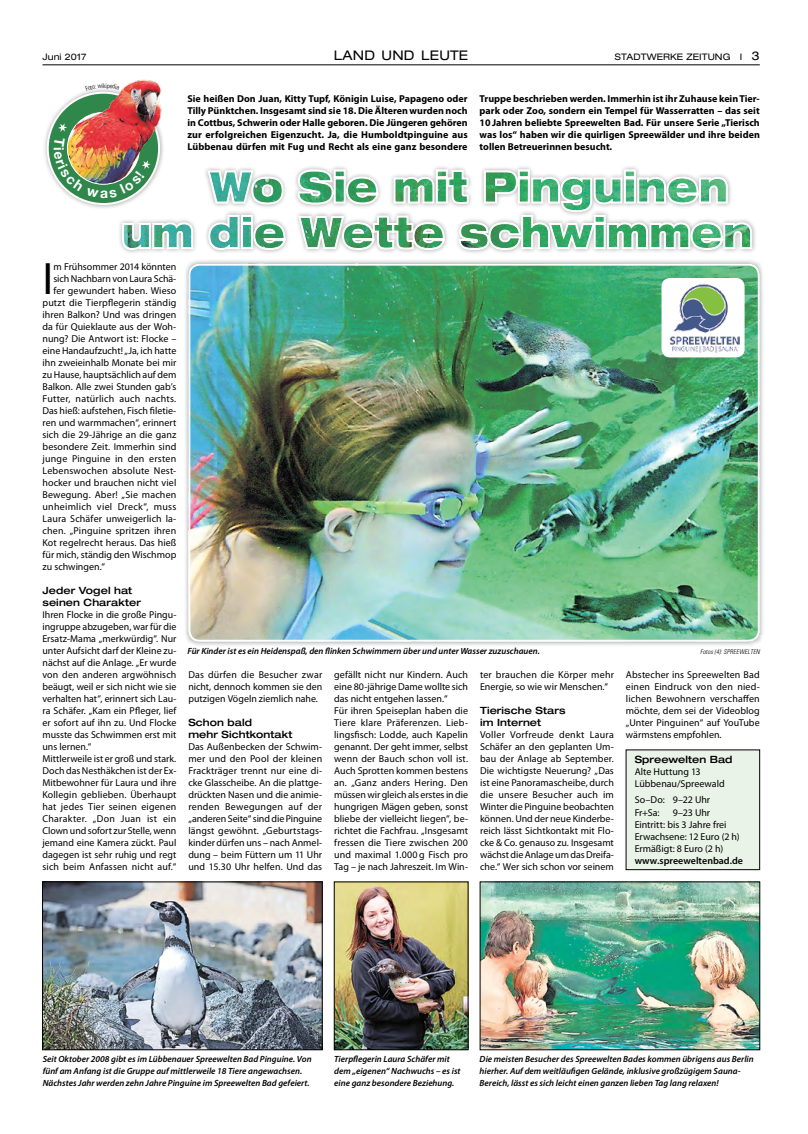
<style>
.page{position:relative;width:808px;height:1134px;background:#fff}
.page>*{position:absolute;margin:0;border:0;box-sizing:border-box;transform-origin:0 0}
.t1{font:45.6px "Myriad Pro";color:#000}
.t2{font:700 14px "Helvetica Neue LT";color:#fff}
.t3{font:expanded 13.3px "Helvetica Neue LT";letter-spacing:.015em;color:#000}
.t4{font:10px/12px "Myriad Pro";letter-spacing:.005em;color:#000}
.t5{font:700 10px/12px "Myriad Pro";letter-spacing:.005em;color:#000;text-align:justify}
.t6{font:500 expanded 10px/12px "Helvetica Neue LT";letter-spacing:.005em;color:#000}
.t7{font:10px "Myriad Pro";letter-spacing:.025em;color:#000}
.t8{font:600 10px "Myriad Pro";color:#000}
.t9{font:italic 600 9px/12px "Myriad Pro";color:#000}
.t10{font:expanded 9px "Helvetica Neue LT";letter-spacing:.01em;color:#000}
.t11{font:italic 300 condensed 6.5px "Univers";letter-spacing:.01em;color:#000}
.t12{font:300 condensed 6.5px "Univers";color:#000}
.s1{font-size:12px}
</style>
<div class="page">
<hr style="left:43px;top:64px;width:717px;height:1px;background:#000">
<div style="left:183px;top:259px;width:581px;height:387px;background:#000;opacity:.33"></div>
<img style="left:188px;top:264px;width:572px;height:378px">
<div style="left:188px;top:264px;width:572px;height:378px;border:2px solid #fff;border-radius:10px"></div>
<div style="left:626px;top:750px;width:134px;height:120px;background:#eaf3e8"></div>
<div style="left:626px;top:750px;width:134px;height:120px;border:1px solid #000"></div>
<img style="left:336px;top:884px;width:130px;height:164px">
<div style="left:334px;top:882px;width:134px;height:168px;border:1px solid #000"></div>
<img style="left:482px;top:884px;width:276px;height:164px">
<img style="left:44px;top:884px;width:276px;height:164px">
<div style="left:42px;top:882px;width:280px;height:168px;border:1px solid #000"></div>
<div style="left:42px;top:87px;width:123px;height:123px;background:#000;opacity:.33"></div>
<img style="left:76px;top:79px;width:89px;height:29px">
<div style="left:661px;top:278px;width:83px;height:79px;background:#fff;border-radius:9px"></div>
<img style="left:669px;top:283px;width:70px;height:69px">
<svg style="left:54px;top:108px;width:700px;height:144px"></svg>
<svg style="left:85px;top:83px;width:34px;height:8px"></svg>
<p class="t10" style="left:43px;top:51px;width:45px">Juni 2017</p>
<h3 class="t3" style="left:334px;top:47px;width:136px">LAND UND LEUTE</h3>
<p class="t10" style="left:615px;top:51px;width:146px">STADTWERKE ZEITUNG I <span class="s1">3</span></p>
<h2 class="t2" style="left:67px;top:147px;width:5px;rotate:90deg">i</h2>
<p class="t12" style="left:103px;top:82px;width:4px">k</p>
<h2 class="t2" style="left:100px;top:184px;width:10px">a</h2>
<p class="t5" style="left:187px;top:92px;width:282px">Sie heißen Don Juan, Kitty Tupf, Königin Luise, Papageno oder Tilly Pünktchen. Insgesamt sind sie 18. Die Älteren wurden noch in Cottbus, Schwerin oder Halle geboren. Die Jüngeren gehören zur erfolgreichen Eigenzucht. Ja, die Humboldtpinguine aus Lübbenau dürfen mit Fug und Recht als eine ganz besondere</p>
<p class="t5" style="left:480px;top:92px;width:282px">Truppe beschrieben werden. Immerhin ist ihr Zuhause kein Tier&shy;park oder Zoo, sondern ein Tempel für Wasserratten – das seit 10Jahren beliebte Spreewelten Bad. Für unsere Serie „Tierisch was los“ haben wir die quirligen Spreewälder und ihre beiden tollen Betreuerinnen besucht.</p>
<h1 class="t1" style="left:43px;top:250px;width:12px">I</h1>
<p class="t4" style="left:53px;top:260px;width:124px">m Frühsommer 2014 könnten</p>
<p class="t4" style="left:53px;top:272px;width:124px">sich Nachbarn von Laura Schä-</p>
<p class="t4" style="left:53px;top:284px;width:124px">fer gewundert haben. Wieso</p>
<p class="t4" style="left:43px;top:296px;width:135px">putzt die Tierpflegerin ständig</p>
<p class="t4" style="left:43px;top:308px;width:135px">ihren Balkon? Und was dringen</p>
<p class="t4" style="left:43px;top:320px;width:135px">da für Quieklaute aus der Woh-</p>
<p class="t4" style="left:43px;top:332px;width:135px">nung? Die Antwort ist: Flocke –</p>
<p class="t4" style="left:43px;top:344px;width:135px">eine Handaufzucht! „Ja, ich hatte</p>
<p class="t4" style="left:43px;top:356px;width:135px">ihn zweieinhalb Monate bei mir</p>
<p class="t4" style="left:43px;top:368px;width:135px">zu Hause, hauptsächlich auf dem</p>
<p class="t4" style="left:43px;top:380px;width:135px">Balkon. Alle zwei Stunden gab’s</p>
<p class="t4" style="left:43px;top:392px;width:135px">Futter, natürlich auch nachts.</p>
<p class="t4" style="left:43px;top:404px;width:135px">Das hieß: aufstehen, Fisch filetie-</p>
<p class="t4" style="left:43px;top:416px;width:135px">ren und warmmachen“, erinnert</p>
<p class="t4" style="left:43px;top:428px;width:135px">sich die 29-Jährige an die ganz</p>
<p class="t4" style="left:43px;top:440px;width:135px">besondere Zeit. Immerhin sind</p>
<p class="t4" style="left:43px;top:452px;width:135px">junge Pinguine in den ersten</p>
<p class="t4" style="left:43px;top:464px;width:135px">Lebenswochen absolute Nest-</p>
<p class="t4" style="left:43px;top:476px;width:135px">hocker und brauchen nicht viel</p>
<p class="t4" style="left:43px;top:488px;width:135px">Bewegung. Aber! „Sie machen</p>
<p class="t7" style="left:43px;top:500px;width:135px">unheimlich viel Dreck“, muss</p>
<p class="t4" style="left:43px;top:512px;width:135px">Laura Schäfer unweigerlich la-</p>
<p class="t4" style="left:43px;top:524px;width:135px">chen. „Pinguine spritzen ihren</p>
<p class="t4" style="left:43px;top:536px;width:135px">Kot regelrecht heraus. Das hieß</p>
<p class="t4" style="left:43px;top:548px;width:135px">für mich, ständig den Wischmop</p>
<p class="t4" style="left:43px;top:560px;width:64px">zu schwingen.“</p>
<p class="t6" style="left:43px;top:584px;width:100px">Jeder Vogel hat seinen Charakter</p>
<p class="t4" style="left:43px;top:608px;width:135px">Ihren Flocke in die große Pingu&shy;ingruppe abzugeben, war für die<br>Ersatz-Mama „merkwürdig“. Nur unter Aufsicht darf der Kleine zu&shy;nächst auf die Anlage. „Er wurde von den anderen argwöhnisch beäugt, weil er sich nicht wie sie verhalten hat“, erinnert sich Lau&shy;ra Schäfer. „Kam ein Pfleger, lief er sofort auf ihn zu. Und Flocke musste das Schwimmen erst mit uns lernen.“<br>Mittlerweile ist er groß und stark.<br>Doch das Nesthäkchen ist der Ex-<br>Mitbewohner für Laura und ihre<br>Kollegin geblieben. Überhaupt hat jedes Tier seinen eigenen<br>Charakter. „Don Juan ist ein<br>Clown und sofort zur Stelle, wenn jemand eine Kamera zückt. Paul dagegen ist sehr ruhig und regt sich beim Anfassen nicht auf.“</p>
<p class="t9" style="left:187px;top:644px;width:354px">Für Kinder ist es ein Heidenspaß, den flinken Schwimmern über und unter Wasser zuzuschauen.</p>
<p class="t11" style="left:700px;top:647px;width:61px">Fotos (4): SPREEWELTEN</p>
<p class="t4" style="left:188px;top:668px;width:135px;text-align:justify">Das dürfen die Besucher zwar nicht, dennoch kommen sie den putzigen Vögeln ziemlich nahe.</p>
<p class="t6" style="left:188px;top:716px;width:106px">Schon bald<br>mehr Sichtkontakt</p>
<p class="t4" style="left:188px;top:740px;width:135px;text-align:justify">Das Außenbecken der Schwim&shy;mer und den Pool der kleinen Frackträger trennt nur eine di&shy;cke Glasscheibe. An die plattge&shy;drückten Nasen und die animie&shy;renden Bewegungen auf der „anderen Seite“ sind die Pinguine längst gewöhnt. „Geburtstags&shy;kinder dürfen uns – nach Anmel&shy;dung – beim Füttern um 11 Uhr und 15.30 Uhr helfen. Und das</p>
<p class="t4" style="left:334px;top:668px;width:135px">gefällt nicht nur Kindern. Auch eine 80-jährige Dame wollte sich das nicht entgehen lassen.“<br>Für ihren Speiseplan haben die<br>Tiere klare Präferenzen. Lieb&shy;lingsfisch: Lodde, auch Kapelin genannt. Der geht immer, selbst wenn der Bauch schon voll ist.<br>Auch Sprotten kommen bestens an. „Ganz anders Hering. Den müssen wir gleich als erstes in die hungrigen Mägen geben, sonst bliebe der vielleicht liegen“, be&shy;richtet die Fachfrau. „Insgesamt fressen die Tiere zwischen 200 und maximal 1.000 g Fisch pro<br>Tag – je nach Jahreszeit. Im Win-</p>
<p class="t4" style="left:480px;top:668px;width:135px">ter brauchen die Körper mehr<br>Energie, so wie wir Menschen.“</p>
<p class="t6" style="left:480px;top:704px;width:87px">Tierische Stars im Internet</p>
<p class="t4" style="left:480px;top:728px;width:135px;text-align:justify">Voller Vorfreude denkt Laura Schäfer an den geplanten Um&shy;bau der Anlage ab September.<br>Die wichtigste Neuerung? „Das ist eine Panoramascheibe, durch die unsere Besucher auch im Winter die Pinguine beobachten können. Und der neue Kinderbe&shy;reich lässt Sichtkontakt mit Flo&shy;cke &amp; Co. genauso zu. Insgesamt wächst die Anlage um das Dreifa&shy;che.“ Wer sich schon vor seinem</p>
<p class="t4" style="left:626px;top:668px;width:135px;text-align:justify">Abstecher ins Spreewelten Bad einen Eindruck von den nied&shy;lichen Bewohnern verschaffen möchte, dem sei der Videoblog „Unter Pinguinen“ auf YouTube wärmstens empfohlen.</p>
<p class="t6" style="left:635px;top:754px;width:99px">Spreewelten Bad</p>
<p class="t4" style="left:635px;top:766px;width:91px">Alte Huttung 13<br>Lübbenau/Spreewald</p>
<p class="t4" style="left:635px;top:794px;width:77px">So–Do: 9–22 Uhr<br>Fr+Sa:</p>
<p class="t4" style="left:635px;top:806px;width:106px;text-indent:38px">9–23 Uhr<br>Eintritt: bis 3 Jahre frei<br>Erwachsene: 12 Euro (2 h)<br>Ermäßigt: 8 Euro (2 h)</p>
<p class="t8" style="left:635px;top:854px;width:110px">www.spreeweltenbad.de</p>
<p class="t9" style="left:334px;top:1052px;width:128px">Tierpflegerin Laura Schäfer mit dem „eigenen“ Nachwuchs – es ist eine ganz besondere Beziehung.</p>
<p class="t9" style="left:43px;top:1052px;width:270px">Seit Oktober 2008 gibt es im Lübbenauer Spreewelten Bad Pinguine. Von fünf am Anfang ist die Gruppe auf mittlerweile 18 Tiere angewachsen.<br>Nächstes Jahr werden zehn Jahre Pinguine im Spreewelten Bad gefeiert.</p>
<p class="t9" style="left:480px;top:1052px;width:276px">Die meisten Besucher des Spreewelten Bades kommen übrigens aus Berlin hierher. Auf dem weitläufigen Gelände, inklusive großzügigem Sauna-<br>Bereich, lässt es sich leicht einen ganzen lieben Tag lang relaxen!</p>
</div>
